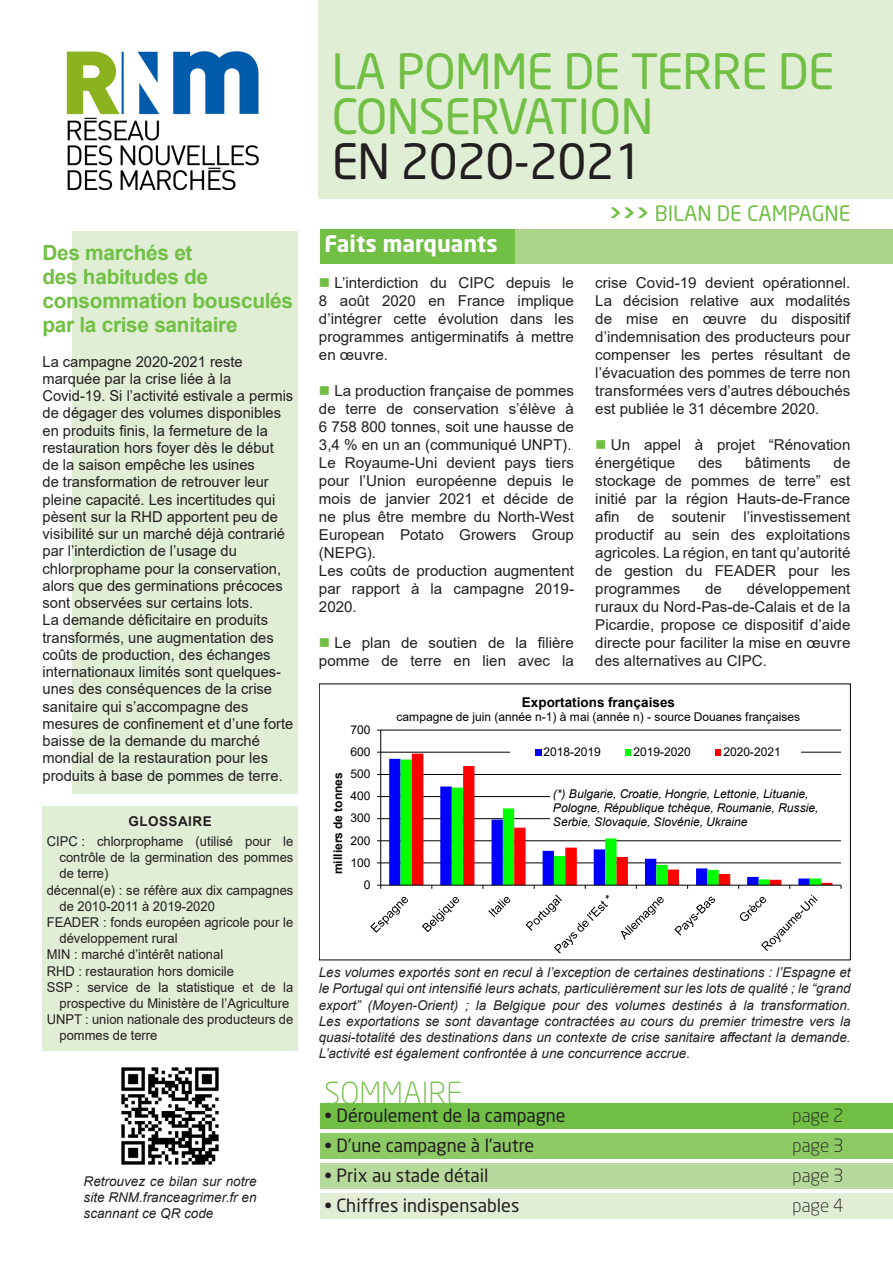
<style>
.page{position:relative;width:893px;height:1263px;background:#fff}
.page>*{position:absolute;margin:0;border:0;box-sizing:border-box;transform-origin:0 0}
.t1{font:48px/45px "Neo Sans";letter-spacing:-.015em;color:#71bf44}
.t2{font:48px "Neo Sans";letter-spacing:-.015em;color:#231f20}
.t3{font:300 30px "Neo Sans";color:#71bf44}
.t4{font:700 22.5px "Neo Sans";color:#fff}
.t5{font:21px "Neo Sans";color:#71bf44}
.chapeau_titre{font:700 20.85px/24px "Arial";letter-spacing:-.015em;color:#71bf44}
.t6{font:18px "Neo Sans";color:#231f20}
.t7{font:300 18px "Neo Sans";color:#231f20}
.texte_9{font:15px/18px "Arial";color:#231f20;text-align:justify}
.chapeau_texte{font:15px/17.2px "Arial";color:#231f20}
.graph_commentaire_ju{font:italic 13.5px/16.2px "Arial";color:#231f20;text-align:justify}
.texte_9-2{font:13.5px/16.2px "Arial";color:#231f20;scale:.96 1}
.t8{font:700 13.5px "Arial";color:#000}
.titre_noir_9{font:700 13.5px "Arial";letter-spacing:.035em;color:#231f20}
.t9{font:italic 12px/13.8px "Arial";letter-spacing:-.005em;color:#000}
.t10{font:12px "Arial";letter-spacing:-.005em;color:#000}
.t11{font:700 12px "Arial";color:#000}
.s1{color:#71bf44}
.s2{font-weight:700}
</style>
<div class="page">
<div style="left:72px;top:231px;width:226px;height:562px;background:#dfeed4"></div>
<div style="left:320px;top:230px;width:573px;height:34px;background:#71bf44"></div>
<div style="left:516px;top:230px;width:377px;height:34px;background:#aad489"></div>
<div style="left:319px;top:0;width:574px;height:198px;background:#dfeed4"></div>
<img style="left:66px;top:51px;width:193px;height:139px">
<div style="left:320px;top:1103px;width:573px;height:25px;background:#71bf44"></div>
<div style="left:320px;top:1133px;width:573px;height:25px;background:#8dc964"></div>
<div style="left:320px;top:1163px;width:573px;height:25px;background:#b6da9b"></div>
<div style="left:320px;top:1193px;width:573px;height:25px;background:#dfeed4"></div>
<div style="left:43px;top:806px;width:255px;height:244px;background:#dfeed4"></div>
<img style="left:121px;top:1067px;width:98px;height:98px">
<hr style="left:381px;top:863px;width:460px;height:1px;background:#000">
<hr style="left:381px;top:840px;width:460px;height:1px;background:#000">
<hr style="left:381px;top:818px;width:460px;height:1px;background:#000">
<hr style="left:381px;top:796px;width:460px;height:1px;background:#000">
<hr style="left:381px;top:774px;width:460px;height:1px;background:#000">
<hr style="left:381px;top:752px;width:460px;height:1px;background:#000">
<hr style="left:381px;top:730px;width:460px;height:1px;background:#000">
<svg style="left:389px;top:759px;width:12px;height:126px;background:#0912f4"></svg>
<svg style="left:401px;top:759px;width:11px;height:126px"></svg>
<svg style="left:412px;top:754px;width:420px;height:131px"></svg>
<hr style="left:380px;top:730px;width:1px;height:155px;background:#000">
<hr style="left:381px;top:885px;width:460px;height:1px;background:#000">
<svg style="left:370px;top:897px;width:38px;height:36px"></svg>
<svg style="left:422px;top:897px;width:37px;height:35px"></svg>
<svg style="left:488px;top:897px;width:22px;height:20px"></svg>
<svg style="left:526px;top:885px;width:83px;height:69px"></svg>
<svg style="left:621px;top:897px;width:43px;height:43px"></svg>
<svg style="left:674px;top:897px;width:41px;height:38px"></svg>
<svg style="left:738px;top:885px;width:80px;height:66px"></svg>
<div style="left:510px;top:741px;width:291px;height:23px;background:#fff"></div>
<svg style="left:535px;top:750px;width:6px;height:6px"></svg>
<svg style="left:625px;top:750px;width:6px;height:6px"></svg>
<svg style="left:715px;top:750px;width:6px;height:6px"></svg>
<div style="left:551px;top:784px;width:292px;height:51px;background:#fff"></div>
<p class="chapeau_titre" style="left:43px;top:241px;width:252px">Des marchés et<br>des habitudes de consommation bousculés par la crise sanitaire</p>
<p class="chapeau_texte" style="left:43px;top:353px;width:252px">La campagne 2020-2021 reste marquée par la crise liée à la Covid-19. Si l’activité estivale a permis de dégager des volumes disponibles en produits finis, la fermeture de la restauration hors foyer dès le début de la saison empêche les usines<br>de transformation de retrouver leur pleine capacité. Les incertitudes qui pèsent sur la RHD apportent peu de visibilité sur un marché déjà contrarié par l’interdiction de l’usage du chlorprophame pour la conservation, alors que des germinations précoces sont observées sur certains lots.<br>La demande déficitaire en produits transformés, une augmentation des coûts de production, des échanges internationaux limités sont quelques&shy;unes des conséquences de la crise sanitaire qui s’accompagne des mesures de confinement et d’une forte baisse de la demande du marché mondial de la restauration pour les produits à base de pommes de terre.</p>
<p class="titre_noir_9" style="left:128px;top:811px;width:85px">GLOSSAIRE</p>
<p class="texte_9-2" style="left:60px;top:833px;width:245px;text-align:justify;text-indent:-13px">CIPC : chlorprophame (utilisé pour le contrôle de la germination des pommes de terre)</p>
<p class="texte_9-2" style="left:60px;top:882px;width:245px;text-indent:-13px">décennal(e) : se réfère aux dix campagnes de 2010-2011 à 2019-2020</p>
<p class="texte_9-2" style="left:60px;top:914px;width:245px;text-indent:-13px">FEADER : fonds européen agricole pour le développement rural</p>
<p class="texte_9-2" style="left:47px;top:946px;width:185px">MIN : marché d’intérêt national</p>
<p class="texte_9-2" style="left:47px;top:963px;width:197px">RHD : restauration hors domicile</p>
<p class="texte_9-2" style="left:60px;top:979px;width:245px;text-indent:-13px">SSP : service de la statistique et de la prospective du Ministère de l’Agriculture</p>
<p class="texte_9-2" style="left:60px;top:1011px;width:245px;text-indent:-13px">UNPT : union nationale des producteurs de pommes de terre</p>
<p class="graph_commentaire_ju" style="left:84px;top:1173px;width:174px">Retrouvez ce bilan sur notre site RNM.franceagrimer.fr en scannant ce QR code</p>
<p class="t1" style="left:332px;top:48px;width:504px">LA POMME DE TERRE DE<br>CONSERVATION</p>
<p class="t2" style="left:332px;top:132px;width:313px">EN 2020-2021</p>
<p class="t4" style="left:325px;top:230px;width:175px">Faits marquants</p>
<p class="texte_9" style="left:319px;top:274px;width:257px"><span class="s1">■</span> L’interdiction du CIPC depuis le 8 août 2020 en France implique d’intégrer cette évolution dans les programmes antigerminatifs à mettre en œuvre.</p>
<p class="texte_9" style="left:319px;top:382px;width:257px"><span class="s1">■</span> La production française de pommes de terre de conservation s’élève à 6 758 800 tonnes, soit une hausse de 3,4 % en un an (communiqué UNPT).</p>
<p class="texte_9" style="left:319px;top:454px;width:257px">Le Royaume-Uni devient pays tiers pour l’Union européenne depuis le mois de janvier 2021 et décide de ne plus être membre du North-West European Potato Growers Group (NEPG).</p>
<p class="texte_9" style="left:319px;top:562px;width:257px">Les coûts de production augmentent par rapport à la campagne 2019- 2020.</p>
<p class="texte_9" style="left:319px;top:634px;width:257px"><span class="s1">■</span> Le plan de soutien de la filière pomme de terre en lien avec la</p>
<p class="t5" style="left:609px;top:200px;width:243px"><span class="s2">&gt;&gt;&gt;</span> BILAN DE CAMPAGNE</p>
<p class="texte_9" style="left:595px;top:273px;width:257px">crise Covid-19 devient opérationnel.<br>La décision relative aux modalités de mise en œuvre du dispositif d’indemnisation des producteurs pour compenser les pertes résultant de l’évacuation des pommes de terre non transformées vers d’autres débouchés est publiée le 31 décembre 2020.</p>
<p class="texte_9" style="left:595px;top:435px;width:257px"><span class="s1">■</span> Un appel à projet “Rénovation énergétique</p>
<p class="texte_9" style="left:698px;top:453px;width:26px">des</p>
<p class="texte_9" style="left:745px;top:453px;width:67px">bâtiments</p>
<p class="texte_9" style="left:595px;top:453px;width:257px;text-indent:238px">de stockage de pommes de terre” est initié par la région Hauts-de-France afin de soutenir l’investissement productif au sein des exploitations agricoles. La région, en tant qu’autorité de gestion du FEADER pour les programmes</p>
<p class="texte_9" style="left:595px;top:579px;width:257px;text-indent:152px">développement ruraux du Nord-Pas-de-Calais et de la Picardie, propose ce dispositif d’aide directe pour faciliter la mise en œuvre des alternatives au CIPC.</p>
<p class="texte_9" style="left:705px;top:579px;width:18px">de</p>
<p class="t11" style="left:329px;top:874px;width:103px;rotate:-90deg">milliers de tonnes</p>
<p class="t10" style="left:350px;top:721px;width:22px">700</p>
<p class="t10" style="left:350px;top:743px;width:22px">600</p>
<p class="t10" style="left:350px;top:766px;width:22px">500</p>
<p class="t10" style="left:350px;top:788px;width:22px">400</p>
<p class="t10" style="left:350px;top:810px;width:22px">300</p>
<p class="t10" style="left:350px;top:832px;width:22px">200</p>
<p class="t10" style="left:350px;top:854px;width:22px">100</p>
<p class="t10" style="left:364px;top:876px;width:8px">0</p>
<p class="t8" style="left:522px;top:693px;width:155px">Exportations françaises</p>
<p class="t10" style="left:396px;top:709px;width:405px">campagne de juin (année n-1) à mai (année n) - source Douanes françaises</p>
<p class="t10" style="left:544px;top:744px;width:59px">2018-2019</p>
<p class="t10" style="left:633px;top:744px;width:59px">2019-2020</p>
<p class="t10" style="left:723px;top:744px;width:59px">2020-2021</p>
<p class="t9" style="left:553px;top:787px;width:267px">(*) Bulgarie, Croatie, Hongrie, Lettonie, Lituanie,<br>Pologne, République tchèque, Roumanie, Russie,<br>Serbie, Slovaquie, Slovénie, Ukraine</p>
<p class="graph_commentaire_ju" style="left:319px;top:965px;width:533px">Les volumes exportés sont en recul à l’exception de certaines destinations : l’Espagne et le Portugal qui ont intensifié leurs achats, particulièrement sur les lots de qualité ; le “grand export” (Moyen-Orient) ; la Belgique pour des volumes destinés à la transformation.<br>Les exportations se sont davantage contractées au cours du premier trimestre vers la quasi-totalité des destinations dans un contexte de crise sanitaire affectant la demande.<br>L’activité est également confrontée à une concurrence accrue.</p>
<p class="t3" style="left:324px;top:1075px;width:139px">SOMMAIRE</p>
<p class="t6" style="left:324px;top:1104px;width:243px">• Déroulement de la campagne</p>
<p class="t7" style="left:793px;top:1104px;width:52px">page 2</p>
<p class="t6" style="left:324px;top:1134px;width:211px">• D’une campagne à l’autre</p>
<p class="t7" style="left:793px;top:1134px;width:52px">page 3</p>
<p class="t6" style="left:324px;top:1164px;width:166px">• Prix au stade détail</p>
<p class="t7" style="left:793px;top:1164px;width:52px">page 3</p>
<p class="t6" style="left:324px;top:1194px;width:196px">• Chiffres indispensables</p>
<p class="t7" style="left:793px;top:1194px;width:52px">page 4</p>
</div>
